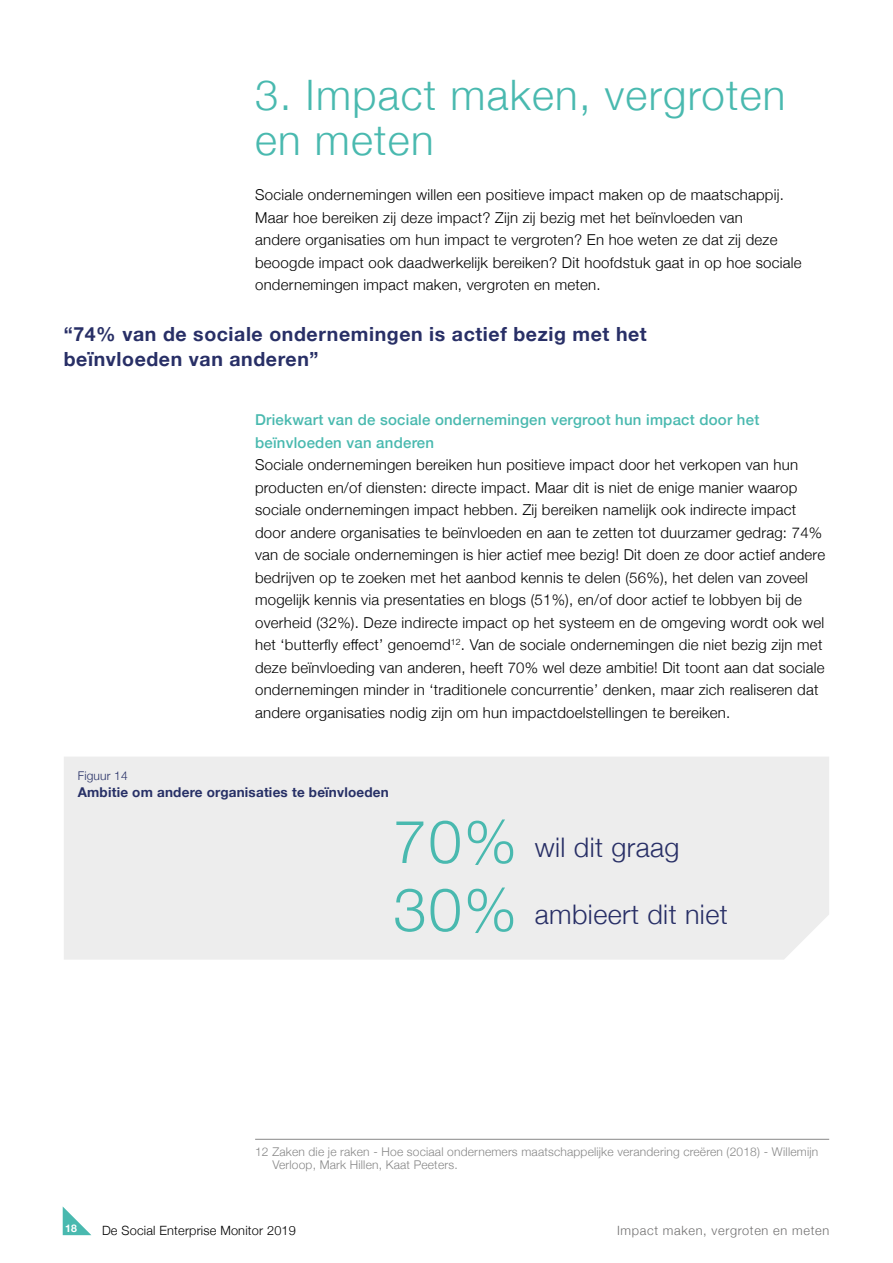
<style>
.page{position:relative;width:893px;height:1263px;background:#fff}
.page>*{position:absolute;margin:0;border:0;box-sizing:border-box;transform-origin:0 0}
.t1{font:300 60px/68.1px "Helvetica Neue";color:#49b9af}
.t2{font:300 42px/45px "Helvetica Neue";letter-spacing:.03em;color:#49b9af}
.t3{font:300 27px "Helvetica Neue";letter-spacing:.015em;color:#282f66}
.t4{font:700 19.5px/24px "Helvetica Neue";letter-spacing:.03em;color:#282f66}
.t5{font:300 15px/22.5px "Helvetica Neue";letter-spacing:.015em;color:#000}
.t6{font:500 15px/22.5px "Helvetica Neue";letter-spacing:.015em;color:#49b9af}
.t7{font:700 13.5px "Helvetica Neue";letter-spacing:.015em;color:#273066}
.t8{font:300 12.75px "Helvetica Neue";letter-spacing:.015em;color:#000}
.t9{font:300 12.75px "Helvetica Neue";letter-spacing:.05em;color:#706f6f}
.t10{font:300 12px/12.9px "Helvetica Neue";letter-spacing:.015em;color:#878787}
.t11{font:300 12px "Helvetica Neue";letter-spacing:.015em;color:#273066}
.t12{font:700 10.5px "Helvetica Neue";color:#fff}
</style>
<div class="page">
<svg style="left:63px;top:1207px;width:28px;height:28px"></svg>
<hr style="left:255px;top:1139px;width:574px;height:1px;background:#878787">
<div style="left:64px;top:757px;width:765px;height:203px;background:#ededed"></div>
<h2 class="t2" style="left:255px;top:70px;width:532px">3. Impact maken, vergroten en meten</h2>
<p class="t5" style="left:255px;top:182px;width:548px">Sociale ondernemingen willen een positieve impact maken op de maatschappij.<br>Maar hoe bereiken zij deze impact? Zijn zij bezig met het beïnvloeden van<br>andere organisaties om hun impact te vergroten? En hoe weten ze dat zij deze beoogde impact ook daadwerkelijk bereiken? Dit hoofdstuk gaat in op hoe sociale ondernemingen impact maken, vergroten en meten.</p>
<h3 class="t4" style="left:64px;top:323px;width:584px">“74% van de sociale ondernemingen is actief bezig met het beïnvloeden van anderen”</h3>
<p class="t6" style="left:255px;top:407px;width:506px">Driekwart van de sociale ondernemingen vergroot hun impact door het beïnvloeden van anderen</p>
<p class="t5" style="left:255px;top:452px;width:571px">Sociale ondernemingen bereiken hun positieve impact door het verkopen van hun producten en/of diensten: directe impact. Maar dit is niet de enige manier waarop sociale ondernemingen impact hebben. Zij bereiken namelijk ook indirecte impact door andere organisaties te beïnvloeden en aan te zetten tot duurzamer gedrag: 74% van de sociale ondernemingen is hier actief mee bezig! Dit doen ze door actief andere bedrijven op te zoeken met het aanbod kennis te delen (56%), het delen van zoveel mogelijk kennis via presentaties en blogs (51%), en/of door actief te lobbyen bij de overheid (32%). Deze indirecte impact op het systeem en de omgeving wordt ook wel het ‘butterfly effect’ genoemd<sup>12</sup>. Van de sociale ondernemingen die niet bezig zijn met deze beïnvloeding van anderen, heeft 70% wel deze ambitie! Dit toont aan dat sociale ondernemingen minder in ‘traditionele concurrentie’ denken, maar zich realiseren dat andere organisaties nodig zijn om hun impactdoelstellingen te bereiken.</p>
<p class="t11" style="left:78px;top:766px;width:52px">Figuur 14</p>
<p class="t7" style="left:78px;top:781px;width:313px">Ambitie om andere organisaties te beïnvloeden</p>
<h1 class="t1" style="left:393px;top:803px;width:125px">70%<br>30%</h1>
<h3 class="t3" style="left:535px;top:825px;width:146px">wil dit graag</h3>
<h3 class="t3" style="left:535px;top:892px;width:194px">ambieert dit niet</h3>
<p class="t10" style="left:273px;top:1145px;width:547px;text-indent:-17px">12 Zaken die je raken - Hoe sociaal ondernemers maatschappelijke verandering creëren (2018) - Willemijn<br>Verloop, Mark Hillen, Kaat Peeters.</p>
<p class="t12" style="left:65px;top:1220px;width:13px">18</p>
<p class="t8" style="left:102px;top:1220px;width:195px">De Social Enterprise Monitor 2019</p>
<p class="t9" style="left:617px;top:1220px;width:214px">Impact maken, vergroten en meten</p>
</div>
